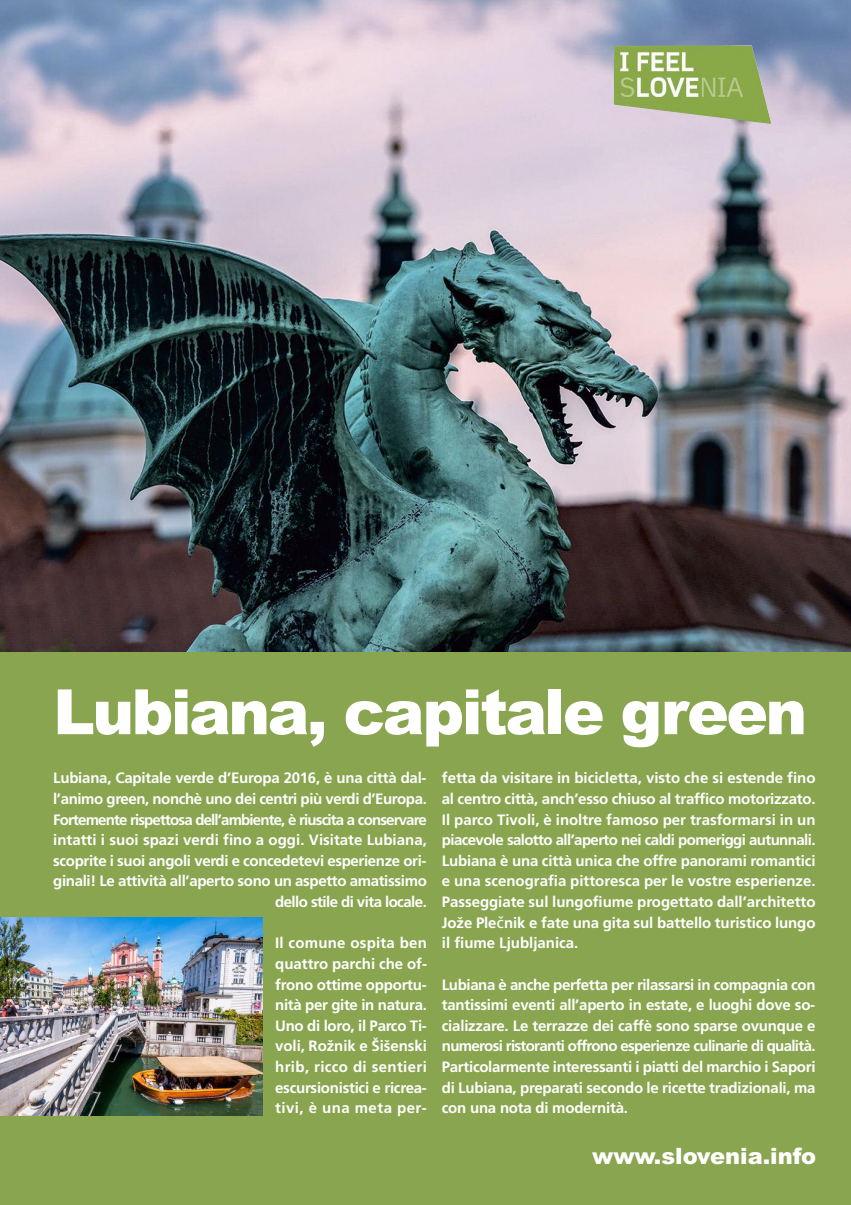
<style>
.page{position:relative;width:851px;height:1205px;background:#fff}
.page>*{position:absolute;margin:0;border:0;box-sizing:border-box;transform-origin:0 0}
.t1{font:900 62.5px "Arial";letter-spacing:-.04em;color:#fff}
.t2{font:900 22.5px "Arial";color:#fff}
.t3{font:700 15px/20.6px "Frutiger";letter-spacing:-.02em;color:#fff;text-align:justify}
.s1{font-family:"Lucida Grande";font-weight:400}
</style>
<div class="page">
<div style="left:0;top:0;width:850px;height:1205px;background:#8aa550"></div>
<img style="left:0;top:0;width:850px;height:652px">
<img style="left:613px;top:45px;width:158px;height:79px">
<img style="left:0;top:917px;width:263px;height:198px">
<h1 class="t1" style="left:53px;top:676px;width:755px">Lubiana, capitale green</h1>
<p class="t3" style="left:53px;top:769px;width:375px;text-align:right">Lubiana, Capitale verde d’Europa 2016, è una città dal&shy;l’animo green, nonchè uno dei centri più verdi d’Europa.<br>Fortemente rispettosa dell’ambiente, è riuscita a conservare intatti i suoi spazi verdi fino a oggi. Visitate Lubiana, scoprite i suoi angoli verdi e concedetevi esperienze ori&shy;ginali! Le attività all’aperto sono un aspetto amatissimo dello stile di vita locale.</p>
<p class="t3" style="left:275px;top:934px;width:153px">Il comune ospita ben quattro parchi che of&shy;frono ottime opportu&shy;nità per gite in natura.<br>Uno di loro, il Parco Ti&shy;voli, Rožnik e Šišenski hrib, ricco di sentieri escursionistici e ricrea&shy;tivi, è una meta per-</p>
<p class="t3" style="left:442px;top:769px;width:375px">fetta da visitare in bicicletta, visto che si estende fino al centro città, anch’esso chiuso al traffico motorizzato.<br>Il parco Tivoli, è inoltre famoso per trasformarsi in un piacevole salotto all’aperto nei caldi pomeriggi autunnali.<br>Lubiana è una città unica che offre panorami romantici e una scenografia pittoresca per le vostre esperienze.<br>Passeggiate sul lungofiume progettato dall’architetto Jože Ple<span class="s1">č</span>nik e fate una gita sul battello turistico lungo il fiume Ljubljanica.</p>
<p class="t3" style="left:442px;top:975px;width:375px">Lubiana è anche perfetta per rilassarsi in compagnia con tantissimi eventi all’aperto in estate, e luoghi dove so&shy;cializzare. Le terrazze dei caffè sono sparse ovunque e numerosi ristoranti offrono esperienze culinarie di qualità.<br>Particolarmente interessanti i piatti del marchio i Sapori di Lubiana, preparati secondo le ricette tradizionali, ma con una nota di modernità.</p>
<h2 class="t2" style="left:592px;top:1143px;width:225px">www.slovenia.info</h2>
</div>
